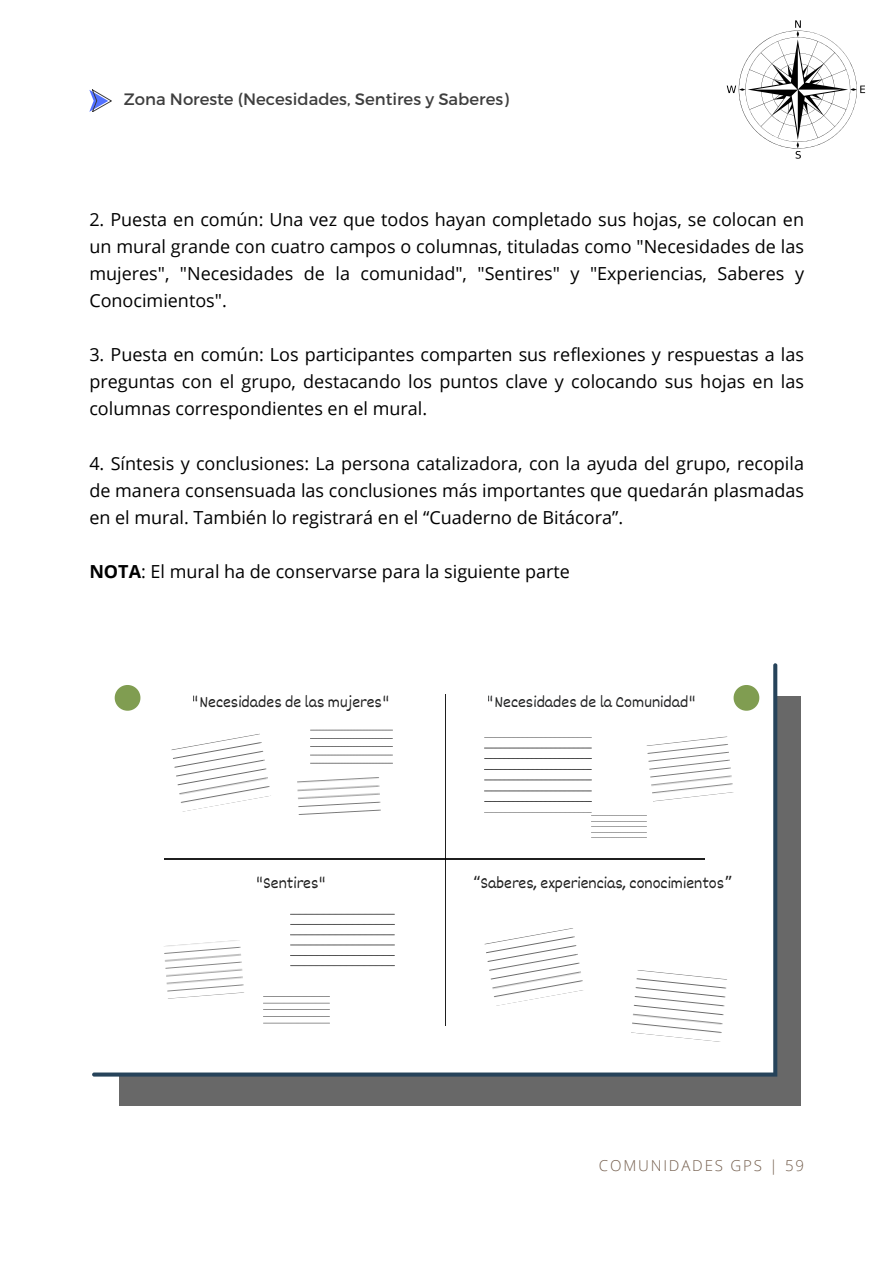
<style>
.page{position:relative;width:893px;height:1264px;background:#fff}
.page>*{position:absolute;margin:0;border:0;box-sizing:border-box;transform-origin:0 0}
.t1{font:18px/27px "Open Sans";color:#000;text-align:justify}
.t2{font:16.65px "Dekko";color:#000}
.t3{font:16.65px "Dekko";color:#040506}
.t4{font:16.5px "Montserrat";color:#3e3e3e}
.t5{font:300 15px "Open Sans";letter-spacing:.12em;color:#745e4d}
.s1{font-weight:700}
.s2{font-family:"Noto Sans Gurmukhi"}
</style>
<div class="page">
<svg style="left:726px;top:20px;width:139px;height:139px"></svg>
<div style="left:119px;top:696px;width:681px;height:409px;background:#686868"></div>
<div style="left:92px;top:663px;width:685px;height:413px;background:#fff"></div>
<hr style="left:164px;top:857px;width:540px;height:2px;background:#000">
<hr style="left:445px;top:694px;width:1px;height:332px;background:#000">
<img style="left:171px;top:733px;width:100px;height:78px">
<img style="left:484px;top:737px;width:107px;height:76px">
<img style="left:646px;top:736px;width:87px;height:65px">
<img style="left:164px;top:939px;width:80px;height:59px">
<img style="left:291px;top:913px;width:103px;height:54px">
<img style="left:484px;top:927px;width:100px;height:78px">
<img style="left:631px;top:969px;width:96px;height:72px">
<img style="left:297px;top:772px;width:84px;height:46px">
<img style="left:311px;top:724px;width:82px;height:42px">
<img style="left:263px;top:991px;width:67px;height:34px">
<img style="left:591px;top:812px;width:55px;height:28px">
<svg style="left:89px;top:89px;width:23px;height:23px"></svg>
<h1 class="t4" style="left:124px;top:88px;width:386px">Zona Noreste (Necesidades, Sentires y Saberes)</h1>
<p class="t1" style="left:89px;top:206px;width:716px">2. Puesta en común: Una vez que todos hayan completado sus hojas, se colocan en un mural grande con cuatro campos o columnas, tituladas como "Necesidades de las mujeres", "Necesidades de la comunidad", "Sentires" y "Experiencias, Saberes y Conocimientos".</p>
<p class="t1" style="left:89px;top:341px;width:716px">3. Puesta en común: Los participantes comparten sus reflexiones y respuestas a las preguntas con el grupo, destacando los puntos clave y colocando sus hojas en las columnas correspondientes en el mural.</p>
<h1 class="t1" style="left:89px;top:449px;width:716px">4. Síntesis y conclusiones: La persona catalizadora, con la ayuda del grupo, recopila de manera consensuada las conclusiones más importantes que quedarán plasmadas en el mural. También lo registrará en el “Cuaderno de Bitácora”.</h1>
<h1 class="t1" style="left:89px;top:557px;width:482px"><span class="s1">NOTA</span>: El mural ha de conservarse para la siguiente parte</h1>
<p class="t2" style="left:192px;top:691px;width:199px">"Necesidades de las mujeres"</p>
<p class="t3" style="left:487px;top:691px;width:210px">"Necesidades de la Comunidad"</p>
<p class="t2" style="left:255px;top:872px;width:72px">"Sentires"</p>
<p class="t2" style="left:472px;top:872px;width:262px"><span class="s2">“</span>Saberes, experiencias, conocimientos<span class="s2">”</span></p>
<h1 class="t5" style="left:599px;top:1155px;width:207px">COMUNIDADES GPS | 59</h1>
</div>
